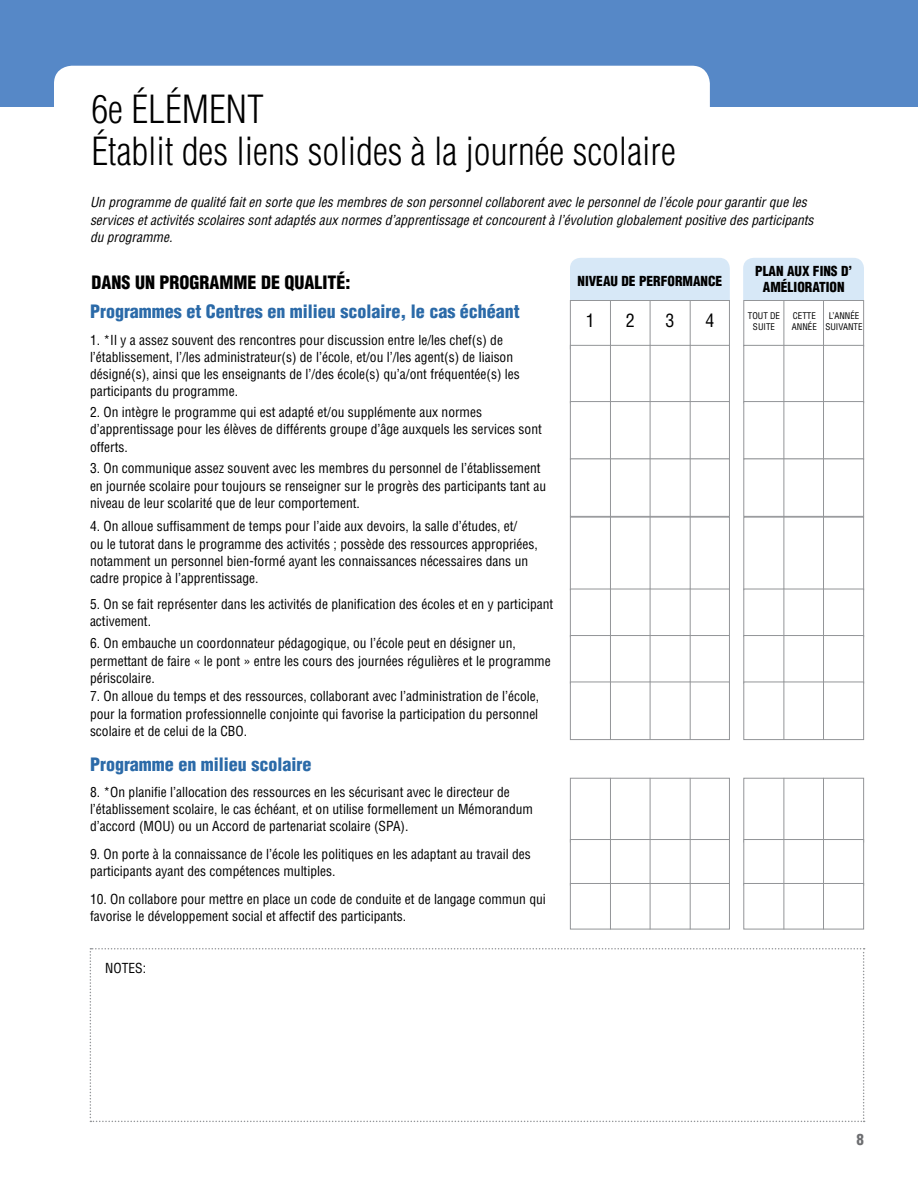
<style>
.page{position:relative;width:918px;height:1188px;background:#fff}
.page>*{position:absolute;margin:0;border:0;box-sizing:border-box;transform-origin:0 0}
.t1{font:300 condensed 37.8px/42px "Helvetica LT Std";color:#000}
.t2{font:900 condensed 18px "Helvetica LT Std";color:#2b6aa8}
.t3{font:900 condensed 18px "Helvetica LT Std";color:#000}
.t4{font:condensed 18px "Helvetica LT Std";color:#000}
.t5{font:900 condensed 15px "Helvetica LT Std";color:#6d6e71}
.t6{font:condensed 13.5px/17.2px "Helvetica LT Std";color:#000}
.t7{font:italic condensed 13.5px/17.2px "Helvetica LT Std";color:#000}
.t8{font:900 condensed 13.5px/16.5px "Helvetica LT Std";color:#000;text-align:center}
.t9{font:condensed 9px/10.5px "Helvetica LT Std";color:#000;text-align:center}
</style>
<div class="page">
<div style="left:570px;top:258px;width:160px;height:42px;background:#d7e8f7"></div>
<div style="left:743px;top:258px;width:121px;height:42px;background:#d7e8f7"></div>
<div style="left:570px;top:300px;width:160px;height:49px;background:#fff;border:1px solid #939598"></div>
<hr style="left:610px;top:300px;width:1px;height:49px;background:#939598">
<hr style="left:650px;top:300px;width:1px;height:49px;background:#939598">
<hr style="left:690px;top:300px;width:1px;height:49px;background:#939598">
<div style="left:743px;top:300px;width:121px;height:46px;background:#fff;border:1px solid #939598"></div>
<hr style="left:784px;top:300px;width:1px;height:46px;background:#939598">
<hr style="left:823px;top:300px;width:1px;height:46px;background:#939598">
<div style="left:570px;top:345px;width:160px;height:58px;background:#fff;border:1px solid #939598"></div>
<hr style="left:610px;top:345px;width:1px;height:58px;background:#939598">
<hr style="left:650px;top:345px;width:1px;height:58px;background:#939598">
<hr style="left:690px;top:345px;width:1px;height:58px;background:#939598">
<div style="left:570px;top:401px;width:160px;height:58px;background:#fff;border:1px solid #939598"></div>
<hr style="left:610px;top:401px;width:1px;height:58px;background:#939598">
<hr style="left:650px;top:401px;width:1px;height:58px;background:#939598">
<hr style="left:690px;top:401px;width:1px;height:58px;background:#939598">
<div style="left:570px;top:778px;width:160px;height:64px;background:#fff;border:1px solid #939598"></div>
<hr style="left:610px;top:778px;width:1px;height:64px;background:#939598">
<hr style="left:650px;top:778px;width:1px;height:64px;background:#939598">
<hr style="left:690px;top:778px;width:1px;height:64px;background:#939598">
<div style="left:570px;top:459px;width:160px;height:58px;background:#fff;border:1px solid #939598"></div>
<hr style="left:610px;top:459px;width:1px;height:58px;background:#939598">
<hr style="left:650px;top:459px;width:1px;height:58px;background:#939598">
<hr style="left:690px;top:459px;width:1px;height:58px;background:#939598">
<div style="left:570px;top:839px;width:160px;height:46px;background:#fff;border:1px solid #939598"></div>
<hr style="left:610px;top:839px;width:1px;height:46px;background:#939598">
<hr style="left:650px;top:839px;width:1px;height:46px;background:#939598">
<hr style="left:690px;top:839px;width:1px;height:46px;background:#939598">
<div style="left:570px;top:517px;width:160px;height:73px;background:#fff;border:1px solid #939598"></div>
<hr style="left:610px;top:517px;width:1px;height:73px;background:#939598">
<hr style="left:650px;top:517px;width:1px;height:73px;background:#939598">
<hr style="left:690px;top:517px;width:1px;height:73px;background:#939598">
<div style="left:570px;top:883px;width:160px;height:46px;background:#fff;border:1px solid #939598"></div>
<hr style="left:610px;top:883px;width:1px;height:46px;background:#939598">
<hr style="left:650px;top:883px;width:1px;height:46px;background:#939598">
<hr style="left:690px;top:883px;width:1px;height:46px;background:#939598">
<div style="left:570px;top:589px;width:160px;height:48px;background:#fff;border:1px solid #939598"></div>
<hr style="left:610px;top:589px;width:1px;height:48px;background:#939598">
<hr style="left:650px;top:589px;width:1px;height:48px;background:#939598">
<hr style="left:690px;top:589px;width:1px;height:48px;background:#939598">
<div style="left:570px;top:635px;width:160px;height:49px;background:#fff;border:1px solid #939598"></div>
<hr style="left:610px;top:635px;width:1px;height:49px;background:#939598">
<hr style="left:650px;top:635px;width:1px;height:49px;background:#939598">
<hr style="left:690px;top:635px;width:1px;height:49px;background:#939598">
<div style="left:570px;top:682px;width:160px;height:58px;background:#fff;border:1px solid #939598"></div>
<hr style="left:610px;top:682px;width:1px;height:58px;background:#939598">
<hr style="left:650px;top:682px;width:1px;height:58px;background:#939598">
<hr style="left:690px;top:682px;width:1px;height:58px;background:#939598">
<div style="left:743px;top:345px;width:121px;height:58px;background:#fff;border:1px solid #939598"></div>
<hr style="left:784px;top:345px;width:1px;height:58px;background:#939598">
<hr style="left:823px;top:345px;width:1px;height:58px;background:#939598">
<div style="left:743px;top:401px;width:121px;height:58px;background:#fff;border:1px solid #939598"></div>
<hr style="left:784px;top:401px;width:1px;height:58px;background:#939598">
<hr style="left:823px;top:401px;width:1px;height:58px;background:#939598">
<div style="left:743px;top:778px;width:121px;height:64px;background:#fff;border:1px solid #939598"></div>
<hr style="left:784px;top:778px;width:1px;height:64px;background:#939598">
<hr style="left:823px;top:778px;width:1px;height:64px;background:#939598">
<div style="left:743px;top:459px;width:121px;height:58px;background:#fff;border:1px solid #939598"></div>
<hr style="left:784px;top:459px;width:1px;height:58px;background:#939598">
<hr style="left:823px;top:459px;width:1px;height:58px;background:#939598">
<div style="left:743px;top:839px;width:121px;height:46px;background:#fff;border:1px solid #939598"></div>
<hr style="left:784px;top:839px;width:1px;height:46px;background:#939598">
<hr style="left:823px;top:839px;width:1px;height:46px;background:#939598">
<div style="left:743px;top:517px;width:121px;height:73px;background:#fff;border:1px solid #939598"></div>
<hr style="left:784px;top:517px;width:1px;height:73px;background:#939598">
<hr style="left:823px;top:517px;width:1px;height:73px;background:#939598">
<div style="left:743px;top:883px;width:121px;height:46px;background:#fff;border:1px solid #939598"></div>
<hr style="left:784px;top:883px;width:1px;height:46px;background:#939598">
<hr style="left:823px;top:883px;width:1px;height:46px;background:#939598">
<div style="left:743px;top:589px;width:121px;height:48px;background:#fff;border:1px solid #939598"></div>
<hr style="left:784px;top:589px;width:1px;height:48px;background:#939598">
<hr style="left:823px;top:589px;width:1px;height:48px;background:#939598">
<div style="left:743px;top:635px;width:121px;height:49px;background:#fff;border:1px solid #939598"></div>
<hr style="left:784px;top:635px;width:1px;height:49px;background:#939598">
<hr style="left:823px;top:635px;width:1px;height:49px;background:#939598">
<div style="left:743px;top:682px;width:121px;height:58px;background:#fff;border:1px solid #939598"></div>
<hr style="left:784px;top:682px;width:1px;height:58px;background:#939598">
<hr style="left:823px;top:682px;width:1px;height:58px;background:#939598">
<svg style="left:90px;top:948px;width:775px;height:174px"></svg>
<div style="left:0;top:0;width:918px;height:106px;background:#5688c7"></div>
<div style="left:54px;top:66px;width:656px;height:81px;background:#fff;border-radius:18px"></div>
<h1 class="t1" style="left:92px;top:88px;width:586px">6e ÉLÉMENT<br>Établit des liens solides à la journée scolaire</h1>
<p class="t7" style="left:90px;top:194px;width:725px">Un programme de qualité fait en sorte que les membres de son personnel collaborent avec le personnel de l’école pour garantir que les services et activités scolaires sont adaptés aux normes d’apprentissage et concourent à l’évolution globalement positive des participants du programme.</p>
<p class="t8" style="left:577px;top:273px;width:146px">NIVEAU DE PERFORMANCE</p>
<h2 class="t4" style="left:586px;top:309px;width:10px">1</h2>
<h2 class="t4" style="left:626px;top:309px;width:10px">2</h2>
<h2 class="t4" style="left:665px;top:309px;width:10px">3</h2>
<h2 class="t4" style="left:705px;top:309px;width:10px">4</h2>
<p class="t8" style="left:755px;top:262px;width:99px">PLAN AUX FINS D’<br>AMÉLIORATION</p>
<p class="t9" style="left:748px;top:310px;width:34px">TOUT DE<br>SUITE</p>
<p class="t9" style="left:792px;top:310px;width:27px;text-align:left">CETTE<br>ANNÉE</p>
<p class="t9" style="left:825px;top:310px;width:39px">L’ANNÉE<br>SUIVANTE</p>
<h2 class="t3" style="left:92px;top:271px;width:261px">DANS UN PROGRAMME DE QUALITÉ:</h2>
<h2 class="t2" style="left:90px;top:300px;width:431px">Programmes et Centres en milieu scolaire, le cas échéant</h2>
<p class="t6" style="left:90px;top:331px;width:431px">1. *Il y a assez souvent des rencontres pour discussion entre le/les chef(s) de l’établissement, l’/les administrateur(s) de l’école, et/ou l’/les agent(s) de liaison désigné(s), ainsi que les enseignants de l’/des école(s) qu’a/ont fréquentée(s) les participants du programme.</p>
<p class="t6" style="left:90px;top:403px;width:453px">2. On intègre le programme qui est adapté et/ou supplémente aux normes d’apprentissage pour les élèves de différents groupe d’âge auxquels les services sont offerts.</p>
<p class="t6" style="left:90px;top:460px;width:458px">3. On communique assez souvent avec les membres du personnel de l’établissement en journée scolaire pour toujours se renseigner sur le progrès des participants tant au niveau de leur scolarité que de leur comportement.</p>
<p class="t6" style="left:90px;top:518px;width:450px">4. On alloue suffisamment de temps pour l’aide aux devoirs, la salle d’études, et/<br>ou le tutorat dans le programme des activités ; possède des ressources appropriées, notamment un personnel bien-formé ayant les connaissances nécessaires dans un cadre propice à l’apprentissage.</p>
<p class="t6" style="left:90px;top:595px;width:465px">5. On se fait représenter dans les activités de planification des écoles et en y participant activement.</p>
<p class="t6" style="left:90px;top:635px;width:462px">6. On embauche un coordonnateur pédagogique, ou l’école peut en désigner un, permettant de faire « le pont » entre les cours des journées régulières et le programme périscolaire.</p>
<p class="t6" style="left:90px;top:688px;width:451px;text-align:justify">7. On alloue du temps et des ressources, collaborant avec l’administration de l’école, pour la formation professionnelle conjointe qui favorise la participation du personnel scolaire et de celui de la CBO.</p>
<h2 class="t2" style="left:90px;top:753px;width:223px">Programme en milieu scolaire</h2>
<p class="t6" style="left:90px;top:783px;width:445px">8. *On planifie l’allocation des ressources en les sécurisant avec le directeur de l’établissement scolaire, le cas échéant, et on utilise formellement un Mémorandum d’accord (MOU) ou un Accord de partenariat scolaire (SPA).</p>
<p class="t6" style="left:90px;top:845px;width:442px">9. On porte à la connaissance de l’école les politiques en les adaptant au travail des participants ayant des compétences multiples.</p>
<p class="t6" style="left:90px;top:891px;width:457px">10. On collabore pour mettre en place un code de conduite et de langage commun qui favorise le développement social et affectif des participants.</p>
<p class="t6" style="left:105px;top:960px;width:42px">NOTES:</p>
<p class="t5" style="left:856px;top:1130px;width:9px">8</p>
</div>
